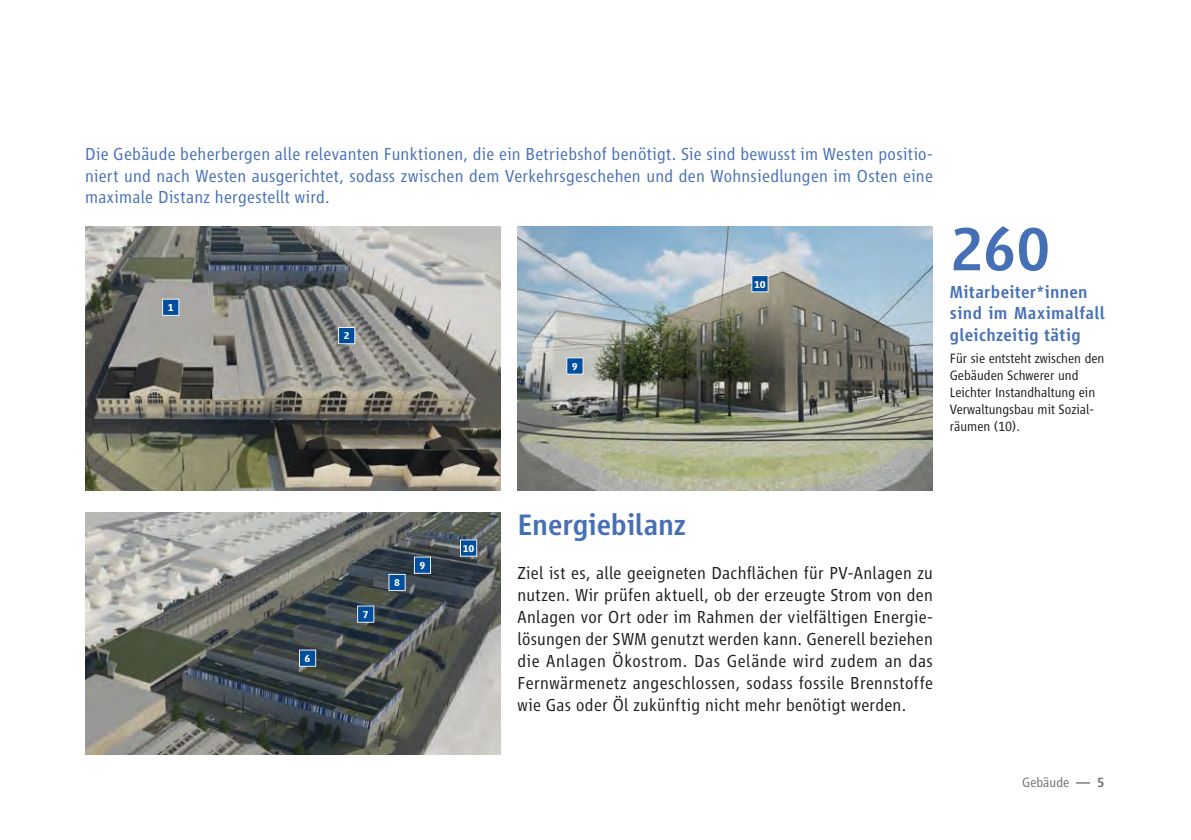
<style>
.page{position:relative;width:1191px;height:840px;background:#fff}
.page>*{position:absolute;margin:0;border:0;box-sizing:border-box;transform-origin:0 0}
.t1{font:500 64px "Vialog LT Pro";color:#4670b6}
.t2{font:500 30.6px "Vialog LT Pro";letter-spacing:-.01em;color:#4670b6}
.t3{font:300 18px/22px "Vialog LT Pro";letter-spacing:.015em;color:#1d1d1b;text-align:justify}
.t4{font:300 18px/21.6px "Vialog LT Pro";letter-spacing:.015em;color:#4670b6;text-align:justify}
.t5{font:500 18px/21.6px "Vialog LT Pro";letter-spacing:.015em;color:#4670b6}
.t6{font:300 14px/16.8px "Vialog LT Pro";color:#1d1d1b}
.t7{font:300 14px "Vialog LT Pro";color:#70706f}
.t8{font:700 10.4px "Vialog LT Pro";color:#fff}
.s1{font-weight:500}
</style>
<div class="page">
<img style="left:85px;top:226px;width:415px;height:264px">
<svg style="left:162px;top:298px;width:17px;height:17px"></svg>
<svg style="left:338px;top:327px;width:17px;height:17px"></svg>
<img style="left:517px;top:226px;width:416px;height:264px">
<svg style="left:566px;top:357px;width:17px;height:17px"></svg>
<svg style="left:751px;top:275px;width:17px;height:17px"></svg>
<img style="left:85px;top:512px;width:415px;height:242px">
<svg style="left:414px;top:556px;width:17px;height:17px"></svg>
<svg style="left:460px;top:539px;width:17px;height:17px"></svg>
<svg style="left:388px;top:573px;width:17px;height:17px"></svg>
<svg style="left:357px;top:605px;width:17px;height:17px"></svg>
<svg style="left:299px;top:649px;width:17px;height:17px"></svg>
<p class="t4" style="left:85px;top:143px;width:849px">Die Gebäude beherbergen alle relevanten Funktionen, die ein Betriebshof benötigt. Sie sind bewusst im Westen positio&shy;niert und nach Westen ausgerichtet, sodass zwischen dem Verkehrsgeschehen und den Wohnsiedlungen im Osten eine maximale Distanz hergestellt wird.</p>
<p class="t8" style="left:168px;top:301px;width:7px">1</p>
<p class="t8" style="left:344px;top:330px;width:7px">2</p>
<p class="t8" style="left:572px;top:360px;width:7px">9</p>
<p class="t8" style="left:754px;top:278px;width:13px">10</p>
<h1 class="t1" style="left:950px;top:213px;width:102px">260</h1>
<p class="t5" style="left:950px;top:281px;width:156px">Mitarbeiter*innen sind im Maximalfall gleichzeitig tätig</p>
<p class="t6" style="left:950px;top:350px;width:156px">Für sie entsteht zwischen den<br>Gebäuden Schwerer und<br>Leichter Instandhaltung ein<br>Verwaltungsbau mit Sozial&shy;räumen (10).</p>
<p class="t8" style="left:305px;top:652px;width:7px">6</p>
<p class="t8" style="left:363px;top:608px;width:7px">7</p>
<p class="t8" style="left:394px;top:576px;width:7px">8</p>
<p class="t8" style="left:419px;top:559px;width:7px">9</p>
<p class="t8" style="left:463px;top:542px;width:13px">10</p>
<h2 class="t2" style="left:517px;top:507px;width:170px">Energiebilanz</h2>
<p class="t3" style="left:517px;top:561px;width:417px">Ziel ist es, alle geeigneten Dachflächen für PV-Anlagen zu nutzen. Wir prüfen aktuell, ob der erzeugte Strom von den Anlagen vor Ort oder im Rahmen der vielfältigen Energie - lösungen der SWM genutzt werden kann. Generell beziehen die Anlagen Ökostrom. Das Gelände wird zudem an das Fernwärmenetz angeschlossen, sodass fossile Brennstoffe wie Gas oder Öl zukünftig nicht mehr benötigt werden.</p>
<p class="t7" style="left:1022px;top:774px;width:84px">Gebäude <span class="s1">— 5</span></p>
</div>
